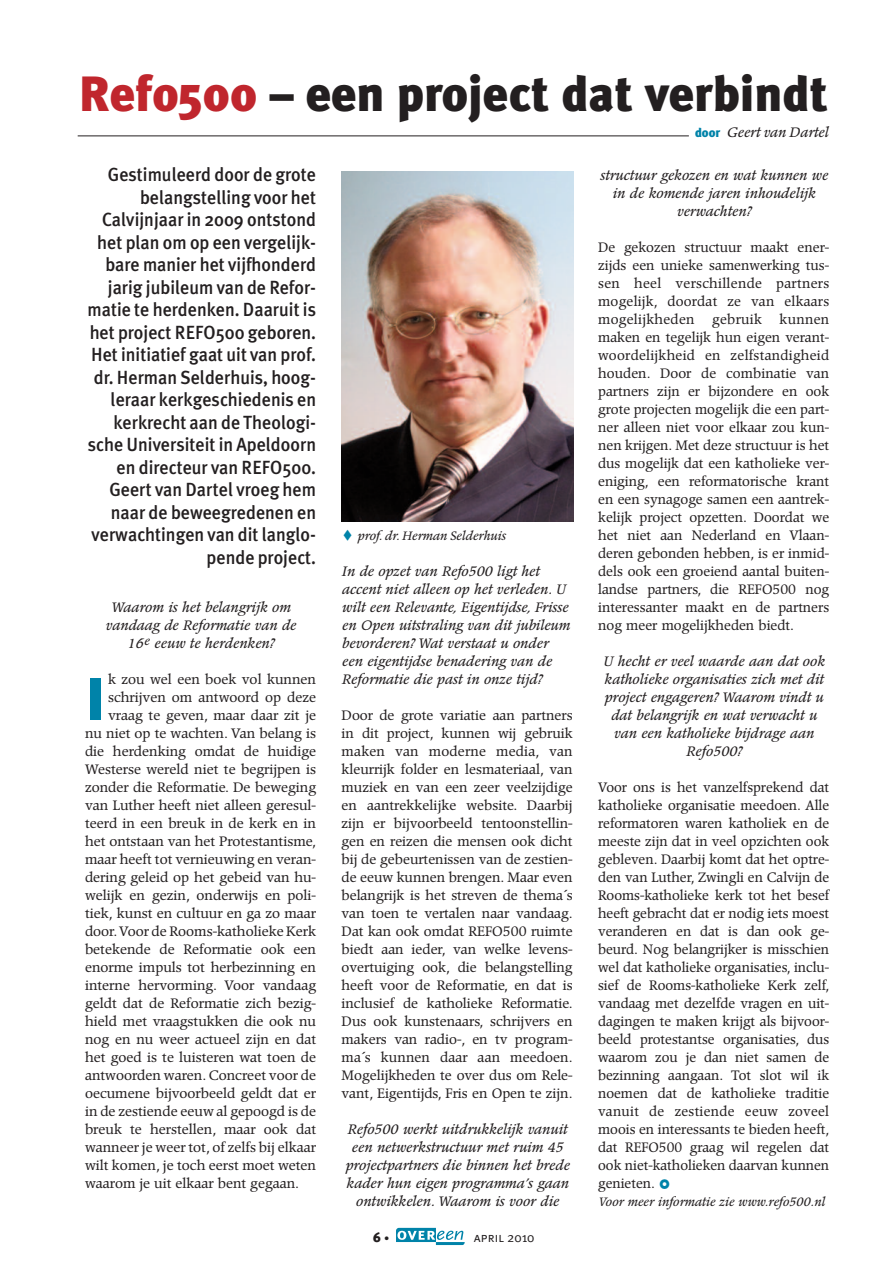
<style>
.page{position:relative;width:893px;height:1263px;background:#fff}
.page>*{position:absolute;margin:0;border:0;box-sizing:border-box;transform-origin:0 0}
.t1{font:900 59.85px "Meta Plus";color:#0083a9}
.t2{font:900 49.5px "Meta Plus";color:#231f20}
.t3{font:500 19.05px/22.5px "Meta Plus";color:#231f20;text-align:right;scale:.95 1}
.t4{font:13.5px/18px "Poppl Pontifex";color:#231f20;text-align:justify}
.t5{font:italic 13.5px/18px "Poppl Pontifex";color:#231f20;text-align:center}
.t6{font:13.5px "Meta Plus Normal Caps";color:#231f20}
.t7{font:13.5px "Poppl Pontifex";letter-spacing:.025em;color:#231f20}
.t8{font:900 13.5px "Meta Plus";color:#231f20}
.t9{font:italic 12px "Poppl Pontifex";color:#231f20}
.s1{color:#c0262d}
.s2{font-family:"Meta Plus";font-weight:900;font-style:normal;font-size:12.75px;color:#0083a9}
.s3{font-size:10.5px}
.s4{font-family:"Meta Plus Normal"}
</style>
<div class="page">
<svg style="left:396px;top:1228px;width:69px;height:17px"></svg>
<hr style="left:78px;top:135px;width:611px;height:1px;background:#231f20">
<img style="left:342px;top:172px;width:232px;height:350px">
<h2 class="t2" style="left:78px;top:65px;width:751px"><span class="s1">Refo500</span> – een project dat verbindt</h2>
<p class="t5" style="left:695px;top:124px;width:135px"><span class="s2">door</span> Geert van Dartel</p>
<p class="t3" style="left:88px;top:163px;width:242px">Gestimuleerd door de grote belangstelling voor het<br>Calvijnjaar in 2009 ontstond het plan om op een vergelijk&shy;bare manier het vijfhonderd jarig jubileum van de Refor&shy;matie te herdenken. Daaruit is het project REFO500 geboren.<br>Het initiatief gaat uit van prof. dr. Herman Selderhuis, hoog&shy;leraar kerkgeschiedenis en kerkrecht aan de Theologi&shy;sche Universiteit in Apeldoorn en directeur van REFO500.<br>Geert van Dartel vroeg hem naar de beweegredenen en verwachtingen van dit langlo&shy;pende project.</p>
<p class="t5" style="left:105px;top:599px;width:192px">Waarom is het belangrijk om vandaag de Reformatie van de<br>16<sup>e</sup> eeuw te herdenken?</p>
<h1 class="t1" style="left:85px;top:664px;width:21px">I</h1>
<p class="t4" style="left:108px;top:672px;width:209px">k zou wel een boek vol kunnen</p>
<p class="t4" style="left:108px;top:690px;width:209px">schrijven om antwoord op deze</p>
<p class="t4" style="left:108px;top:708px;width:209px">vraag te geven, maar daar zit je</p>
<p class="t4" style="left:85px;top:726px;width:233px">nu niet op te wachten. Van belang is</p>
<p class="t4" style="left:85px;top:744px;width:233px">die herdenking omdat de huidige</p>
<p class="t4" style="left:85px;top:762px;width:233px">Westerse wereld niet te begrijpen is</p>
<p class="t4" style="left:85px;top:780px;width:233px">zonder die Reformatie. De beweging</p>
<p class="t4" style="left:85px;top:798px;width:233px">van Luther heeft niet alleen geresul-</p>
<p class="t4" style="left:85px;top:816px;width:233px">teerd in een breuk in de kerk en in</p>
<p class="t4" style="left:85px;top:834px;width:233px">het ontstaan van het Protestantisme,</p>
<p class="t4" style="left:85px;top:852px;width:233px">maar heeft tot vernieuwing en veran-</p>
<p class="t4" style="left:85px;top:870px;width:233px">dering geleid op het gebeid van hu-</p>
<p class="t4" style="left:85px;top:888px;width:233px">welijk en gezin, onderwijs en poli-</p>
<p class="t4" style="left:85px;top:906px;width:233px">tiek, kunst en cultuur en ga zo maar</p>
<p class="t4" style="left:85px;top:924px;width:233px">door.Voor de Rooms-katholieke Kerk</p>
<p class="t4" style="left:85px;top:942px;width:233px">betekende de Reformatie ook een</p>
<p class="t4" style="left:85px;top:960px;width:233px">enorme impuls tot herbezinning en</p>
<p class="t4" style="left:85px;top:978px;width:233px">interne hervorming. Voor vandaag</p>
<p class="t4" style="left:85px;top:996px;width:233px">geldt dat de Reformatie zich bezig-</p>
<p class="t4" style="left:85px;top:1014px;width:233px">hield met vraagstukken die ook nu</p>
<p class="t4" style="left:85px;top:1032px;width:233px">nog en nu weer actueel zijn en dat</p>
<p class="t4" style="left:85px;top:1050px;width:233px">het goed is te luisteren wat toen de</p>
<p class="t4" style="left:85px;top:1068px;width:233px">antwoorden waren. Concreet voor de</p>
<p class="t4" style="left:85px;top:1086px;width:233px">oecumene bijvoorbeeld geldt dat er</p>
<p class="t4" style="left:85px;top:1104px;width:233px">in de zestiende eeuw al gepoogd is de</p>
<p class="t4" style="left:85px;top:1122px;width:233px">breuk te herstellen, maar ook dat</p>
<p class="t4" style="left:85px;top:1140px;width:233px">wanneer je weer tot, of zelfs bij elkaar</p>
<p class="t4" style="left:85px;top:1158px;width:233px">wilt komen, je toch eerst moet weten</p>
<p class="t4" style="left:85px;top:1176px;width:216px">waarom je uit elkaar bent gegaan.</p>
<p class="t9" style="left:357px;top:530px;width:150px">prof. dr. Herman Selderhuis</p>
<p class="t5" style="left:342px;top:563px;width:230px;text-align:left">In de opzet van Refo500 ligt het accent niet alleen op het verleden. U wilt een Relevante, Eigentijdse, Frisse en Open uitstraling van dit jubileum bevorderen? Wat verstaat u onder een eigentijdse benadering van de Reformatie die past in onze tijd?</p>
<p class="t4" style="left:342px;top:708px;width:233px">Door de grote variatie aan partners in dit project, kunnen wij gebruik maken van moderne media, van kleurrijk folder en lesmateriaal, van muziek en van een zeer veelzijdige en aantrekkelijke website. Daarbij zijn er bijvoorbeeld tentoonstellin&shy;gen en reizen die mensen ook dicht bij de gebeurtenissen van de zestien&shy;de eeuw kunnen brengen. Maar even belangrijk is het streven de thema´s van toen te vertalen naar vandaag.<br>Dat kan ook omdat REFO500 ruimte biedt aan ieder, van welke levens&shy;overtuiging ook, die belangstelling heeft voor de Reformatie, en dat is inclusief de katholieke Reformatie.<br>Dus ook kunstenaars, schrijvers en makers van radio-, en tv program&shy;ma´s kunnen daar aan meedoen.<br>Mogelijkheden te over dus om Rele&shy;vant, Eigentijds, Fris en Open te zijn.</p>
<p class="t5" style="left:345px;top:1121px;width:226px">Refo500 werkt uitdrukkelijk vanuit een netwerkstructuur met ruim 45 projectpartners die binnen het brede kader hun eigen programma’s gaan ontwikkelen. Waarom is voor die</p>
<p class="t8" style="left:373px;top:1229px;width:18px">6 <span class="s3">•</span></p>
<p class="t6" style="left:474px;top:1229px;width:62px">april <span class="s4">2010</span></p>
<p class="t5" style="left:600px;top:167px;width:229px">structuur gekozen en wat kunnen we in de komende jaren inhoudelijk verwachten?</p>
<p class="t4" style="left:598px;top:240px;width:233px">De gekozen structuur maakt ener&shy;zijds een unieke samenwerking tus&shy;sen heel verschillende partners mogelijk, doordat ze van elkaars mogelijkheden</p>
<p class="t4" style="left:598px;top:312px;width:233px;text-indent:181px">kunnen maken en tegelijk hun eigen verant&shy;woordelijkheid en zelfstandigheid houden. Door de combinatie van partners zijn er bijzondere en ook grote projecten mogelijk die een part&shy;ner alleen niet voor elkaar zou kun&shy;nen krijgen. Met deze structuur is het dus mogelijk dat een katholieke ver&shy;eniging, een reformatorische krant en een synagoge samen een aantrek&shy;kelijk project opzetten. Doordat we het niet aan Nederland en Vlaan&shy;deren gebonden hebben, is er inmid&shy;dels ook een groeiend aantal buiten&shy;landse partners, die REFO500 nog interessanter maakt en de partners nog meer mogelijkheden biedt.</p>
<p class="t5" style="left:603px;top:653px;width:223px">U hecht er veel waarde aan dat ook katholieke organisaties zich met dit project engageren? Waarom vindt u dat belangrijk en wat verwacht u van een katholieke bijdrage aan<br>Refo500?</p>
<p class="t4" style="left:598px;top:780px;width:233px">Voor ons is het vanzelfsprekend dat katholieke organisatie meedoen. Alle reformatoren waren katholiek en de meeste zijn dat in veel opzichten ook gebleven. Daarbij komt dat het optre&shy;den van Luther, Zwingli en Calvijn de Rooms-katholieke kerk tot het besef heeft gebracht dat er nodig iets moest veranderen en dat is dan ook ge&shy;beurd. Nog belangrijker is misschien wel dat katholieke organisaties, inclu&shy;sief de Rooms-katholieke Kerk zelf, vandaag met dezelfde vragen en uit&shy;dagingen te maken krijgt als bijvoor&shy;beeld protestantse organisaties, dus waarom zou je dan niet samen de bezinning aangaan. Tot slot wil ik noemen dat de katholieke traditie vanuit de zestiende eeuw zoveel moois en interessants te bieden heeft, dat REFO500 graag wil regelen dat ook niet-katholieken daarvan kunnen genieten.</p>
<p class="t9" style="left:598px;top:1196px;width:228px">Voor meer informatie zie www.refo500.nl</p>
<p class="t7" style="left:712px;top:313px;width:51px">gebruik</p>
</div>
